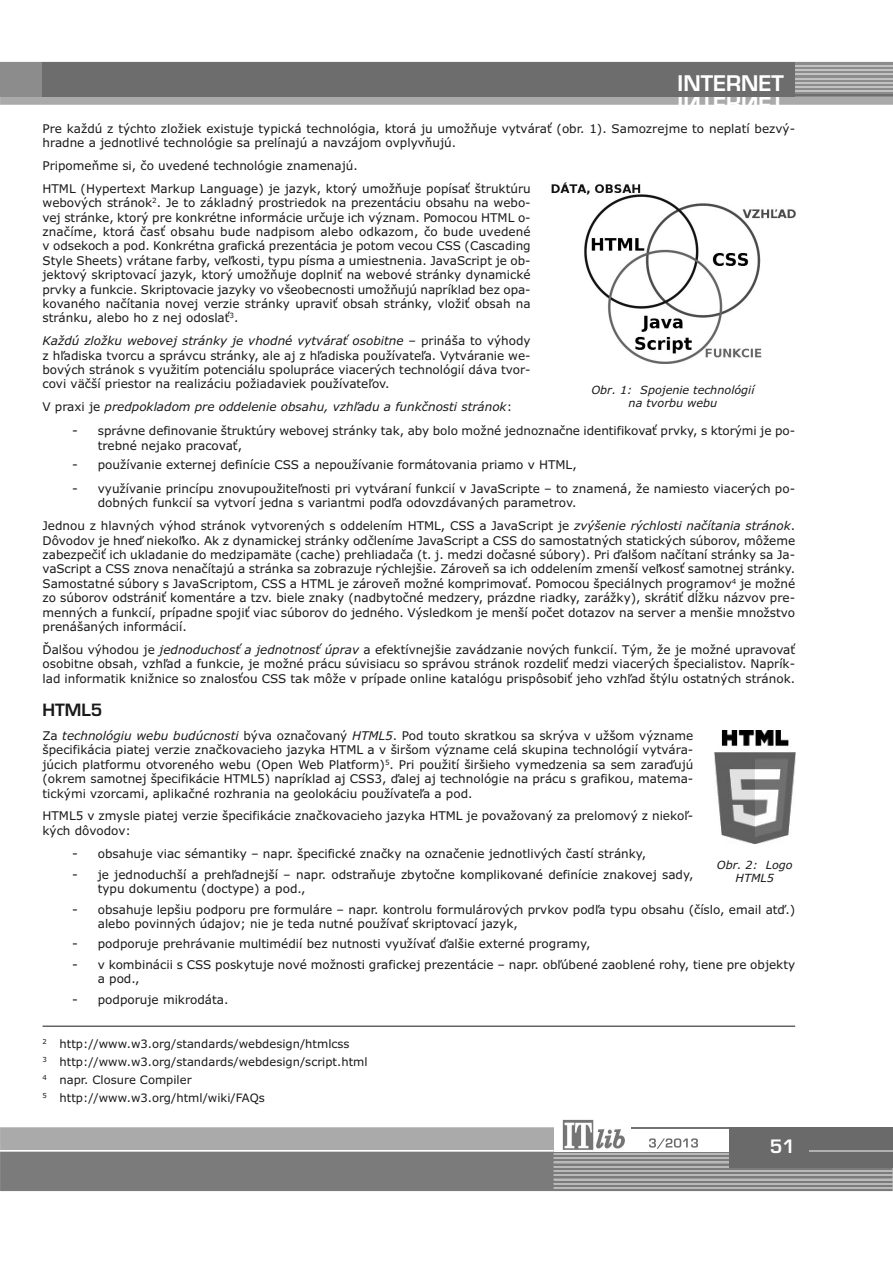
<style>
.page{position:relative;width:893px;height:1263px;background:#fff}
.page>*{position:absolute;margin:0;border:0;box-sizing:border-box;transform-origin:0 0}
.t1{font:21px "Euromode CE Bold";color:#fff}
.t2{font:18px "Euromode CE Bold";color:#fff}
.t3{font:16.5px "Euromode CE Bold";color:#191919}
.t4{font:12px/14.4px "Verdana";color:#191919}
.t5{font:italic 12px "Verdana";color:#191919}
.t6{font:11.55px/18.1px "Verdana";color:#191919}
.t7{font:italic 11.25px/13.5px "Verdana";color:#191919;text-align:center}
.s1{font-style:italic}
.s2{font-style:normal}
.s3{font-size:12.75px}
</style>
<div class="page">
<svg style="left:1px;top:1127px;width:553px;height:11px;background:#acacac"></svg>
<hr style="left:631px;top:1127px;width:98px;height:2px;background:#717171">
<img style="left:562px;top:1119px;width:62px;height:19px">
<div style="left:729px;top:1127px;width:164px;height:41px;background:#6a6a6a"></div>
<hr style="left:0;top:1127px;width:1px;height:64px;background:#aaa">
<svg style="left:0;top:1138px;width:893px;height:53px;background:#8e8e8e"></svg>
<hr style="left:43px;top:1026px;width:752px;height:1px;background:#191919">
<img style="left:552px;top:183px;width:243px;height:180px">
<img style="left:714px;top:730px;width:81px;height:113px">
<svg style="left:0;top:62px;width:893px;height:43px;background:#7e7e7e"></svg>
<h1 class="t1" style="left:678px;top:70px;width:108px">INTERNET</h1>
<p class="t4" style="left:43px;top:121px;width:754px">Pre každú z týchto zložiek existuje typická technológia, ktorá ju umožňuje vytvárať (obr. 1). Samozrejme to neplatí bezvý&shy;hradne a jednotlivé technológie sa prelínajú a navzájom ovplyvňujú.</p>
<p class="t4" style="left:43px;top:154px;width:490px;line-height:23px">Pripomeňme si, čo uvedené technológie znamenajú.<br>HTML (Hypertext Markup Language) je jazyk, ktorý umožňuje popísať štruktúru</p>
<p class="t4" style="left:43px;top:196px;width:490px;text-align:justify">webových stránok<sup>2</sup>. Je to základný prostriedok na prezentáciu obsahu na webo&shy;vej stránke, ktorý pre konkrétne informácie určuje ich význam. Pomocou HTML o&shy;značíme, ktorá časť obsahu bude nadpisom alebo odkazom, čo bude uvedené v odsekoch a pod. Konkrétna grafická prezentácia je potom vecou CSS (Cascading Style Sheets) vrátane farby, veľkosti, typu písma a umiestnenia. JavaScript je ob&shy;jektový skriptovací jazyk, ktorý umožňuje doplniť na webové stránky dynamické prvky a funkcie. Skriptovacie jazyky vo všeobecnosti umožňujú napríklad bez opa&shy;kovaného načítania novej verzie stránky upraviť obsah stránky, vložiť obsah na stránku, alebo ho z nej odoslať<sup>3</sup>.</p>
<p class="t4" style="left:43px;top:334px;width:490px;text-align:justify"><span class="s1">Každú zložku webovej stránky je vhodné vytvárať osobitne</span> – prináša to výhody z hľadiska tvorcu a správcu stránky, ale aj z hľadiska používateľa. Vytváranie we&shy;bových stránok s využitím potenciálu spolupráce viacerých technológií dáva tvor&shy;covi väčší priestor na realizáciu požiadaviek používateľov.</p>
<p class="t5" style="left:43px;top:400px;width:471px"><span class="s2">V praxi je</span> predpokladom pre oddelenie obsahu, vzhľadu a funkčnosti stránok<span class="s2">:</span></p>
<p class="t4" style="left:98px;top:423px;width:699px;text-indent:-26px"><span class="s3">-</span> správne definovanie štruktúry webovej stránky tak, aby bolo možné jednoznačne identifikovať prvky, s ktorými je po&shy;trebné nejako pracovať,</p>
<p class="t4" style="left:72px;top:457px;width:506px"><span class="s3">-</span> používanie externej definície CSS a nepoužívanie formátovania priamo v HTML,</p>
<p class="t4" style="left:98px;top:481px;width:699px;text-indent:-26px"><span class="s3">-</span> využívanie princípu znovupoužiteľnosti pri vytváraní funkcií v JavaScripte – to znamená, že namiesto viacerých po&shy;dobných funkcií sa vytvorí jedna s variantmi podľa odovzdávaných parametrov.</p>
<p class="t4" style="left:43px;top:519px;width:754px;text-align:justify">Jednou z hlavných výhod stránok vytvorených s oddelením HTML, CSS a JavaScript je <span class="s1">zvýšenie rýchlosti načítania stránok</span>.<br>Dôvodov je hneď niekoľko. Ak z dynamickej stránky odčleníme JavaScript a CSS do samostatných statických súborov, môžeme zabezpečiť ich ukladanie do medzipamäte (cache) prehliadača (t. j. medzi dočasné súbory). Pri ďalšom načítaní stránky sa Ja&shy;vaScript a CSS znova nenačítajú a stránka sa zobrazuje rýchlejšie. Zároveň sa ich oddelením zmenší veľkosť samotnej stránky.<br>Samostatné súbory s JavaScriptom, CSS a HTML je zároveň možné komprimovať. Pomocou špeciálnych programov<sup>4</sup> je možné zo súborov odstrániť komentáre a tzv. biele znaky (nadbytočné medzery, prázdne riadky, zarážky), skrátiť dĺžku názvov pre&shy;menných a funkcií, prípadne spojiť viac súborov do jedného. Výsledkom je menší počet dotazov na server a menšie množstvo prenášaných informácií.</p>
<p class="t4" style="left:43px;top:643px;width:754px;text-align:justify">Ďalšou výhodou je <span class="s1">jednoduchosť a jednotnosť úprav</span> a efektívnejšie zavádzanie nových funkcií. Tým, že je možné upravovať osobitne obsah, vzhľad a funkcie, je možné prácu súvisiacu so správou stránok rozdeliť medzi viacerých špecialistov. Naprík&shy;lad informatik knižnice so znalosťou CSS tak môže v prípade online katalógu prispôsobiť jeho vzhľad štýlu ostatných stránok.</p>
<h3 class="t3" style="left:43px;top:700px;width:61px">HTML5</h3>
<p class="t4" style="left:43px;top:728px;width:652px;text-align:justify">Za <span class="s1">technológiu webu budúcnosti</span> býva označovaný <span class="s1">HTML5</span>. Pod touto skratkou sa skrýva v užšom význame špecifikácia piatej verzie značkovacieho jazyka HTML a v širšom význame celá skupina technológií vytvára&shy;júcich platformu otvoreného webu (Open Web Platform)<sup>5</sup>. Pri použití širšieho vymedzenia sa sem zaraďujú (okrem samotnej špecifikácie HTML5) napríklad aj CSS3, ďalej aj technológie na prácu s grafikou, matema&shy;tickými vzorcami, aplikačné rozhrania na geolokáciu používateľa a pod.</p>
<p class="t4" style="left:43px;top:809px;width:652px">HTML5 v zmysle piatej verzie špecifikácie značkovacieho jazyka HTML je považovaný za prelomový z niekoľ&shy;kých dôvodov:</p>
<p class="t4" style="left:72px;top:847px;width:575px"><span class="s3">-</span> obsahuje viac sémantiky – napr. špecifické značky na označenie jednotlivých častí stránky,</p>
<p class="t4" style="left:98px;top:867px;width:597px;text-indent:-26px"><span class="s3">-</span> je jednoduchší a prehľadnejší – napr. odstraňuje zbytočne komplikované definície znakovej sady, typu dokumentu (doctype) a pod.,</p>
<p class="t4" style="left:98px;top:902px;width:699px;text-indent:-26px"><span class="s3">-</span> obsahuje lepšiu podporu pre formuláre – napr. kontrolu formulárových prvkov podľa typu obsahu (číslo, email atď.) alebo povinných údajov; nie je teda nutné používať skriptovací jazyk,</p>
<p class="t4" style="left:72px;top:937px;width:520px"><span class="s3">-</span> podporuje prehrávanie multimédií bez nutnosti využívať ďalšie externé programy,</p>
<p class="t4" style="left:98px;top:957px;width:699px;text-indent:-26px"><span class="s3">-</span> v kombinácii s CSS poskytuje nové možnosti grafickej prezentácie – napr. obľúbené zaoblené rohy, tiene pre objekty a pod.,</p>
<p class="t4" style="left:72px;top:992px;width:158px"><span class="s3">-</span> podporuje mikrodáta.</p>
<p class="t6" style="left:43px;top:1035px;width:327px"><sup>2</sup> http://www.w3.org/standards/webdesign/htmlcss<br><sup>3</sup> http://www.w3.org/standards/webdesign/script.html <sup>4</sup> napr. Closure Compiler<br><sup>5</sup> http://www.w3.org/html/wiki/FAQs</p>
<p class="t7" style="left:591px;top:383px;width:164px">Obr. 1: Spojenie technológií na tvorbu webu</p>
<p class="t7" style="left:717px;top:858px;width:77px">Obr. 2: Logo<br>HTML5</p>
<h2 class="t2" style="left:770px;top:1135px;width:27px">51</h2>
</div>
